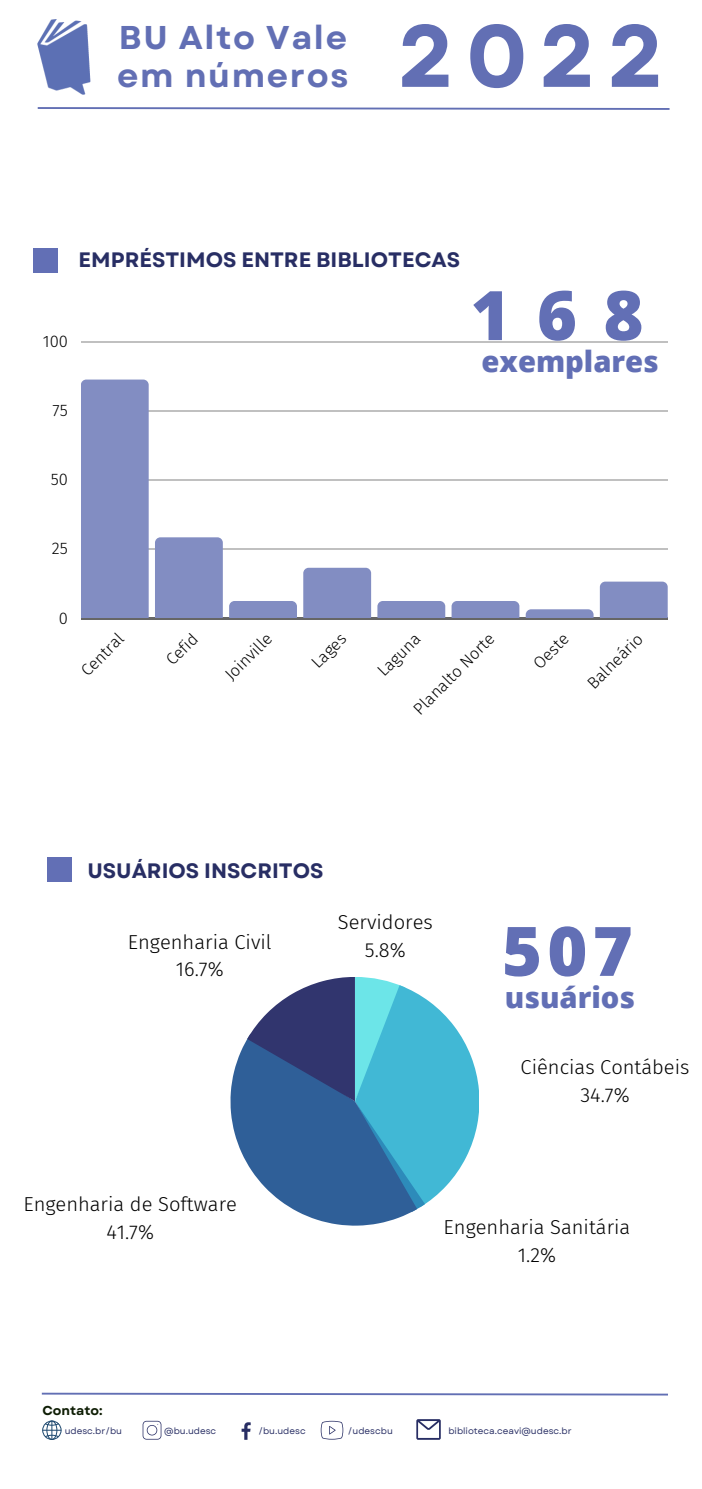
<style>
.page{position:relative;width:702px;height:1489px;background:#fff}
.page>*{position:absolute;margin:0;border:0;box-sizing:border-box;transform-origin:0 0}
.t1{font:700 88px "Garet";color:#626fb4}
.t2{font:800 68.25px "Open Sans";letter-spacing:.23em;color:#626fb5}
.t3{font:700 33px/37.5px "Garet";letter-spacing:.05em;color:#626fb4}
.t4{font:800 29.25px "Open Sans";color:#626fb5}
.t5{font:700 20.75px "Garet";color:#282e64}
.t6{font:300 20px/27.5px "Fira Sans";color:#000;text-align:center}
.t7{font:300 16.5px "Fira Sans";color:#000}
.t8{font:700 13px "Garet";color:#0f1e05}
.t9{font:9px "Garet";color:#282e64}
</style>
<div class="page">
<svg style="left:37px;top:107px;width:633px;height:3px;background:#9ca4cf"></svg>
<svg style="left:41px;top:1392px;width:627px;height:4px"></svg>
<div style="left:42px;top:1421px;width:19px;height:18px;border:1px solid #1e496f;border-radius:50%"></div>
<svg style="left:43px;top:1421px;width:18px;height:18px"></svg>
<svg style="left:142px;top:1421px;width:19px;height:18px"></svg>
<svg style="left:241px;top:1422px;width:9px;height:18px"></svg>
<svg style="left:320px;top:1421px;width:23px;height:18px"></svg>
<svg style="left:416px;top:1419px;width:24px;height:21px"></svg>
<img style="left:38px;top:19px;width:53px;height:75px">
<div style="left:34px;top:248px;width:24px;height:24px;background:#626fb5"></div>
<div style="left:47px;top:857px;width:24px;height:24px;background:#626fb5"></div>
<hr style="left:81px;top:341px;width:586px;height:1px;background:#000">
<hr style="left:81px;top:410px;width:586px;height:1px;background:#000">
<hr style="left:81px;top:479px;width:586px;height:2px;background:#000">
<hr style="left:81px;top:548px;width:586px;height:2px;background:#000">
<hr style="left:81px;top:618px;width:586px;height:1px;background:#000">
<div style="left:81px;top:379px;width:68px;height:239px;background:#828dc2"></div>
<div style="left:155px;top:537px;width:68px;height:81px;background:#828dc2"></div>
<svg style="left:229px;top:601px;width:68px;height:17px"></svg>
<div style="left:303px;top:568px;width:68px;height:50px;background:#828dc2"></div>
<svg style="left:377px;top:601px;width:68px;height:17px"></svg>
<svg style="left:451px;top:601px;width:68px;height:17px"></svg>
<svg style="left:525px;top:609px;width:68px;height:9px"></svg>
<div style="left:599px;top:582px;width:68px;height:36px;background:#828dc2"></div>
<svg style="left:230px;top:977px;width:249px;height:248px"></svg>
<h3 class="t3" style="left:117px;top:19px;width:232px">BU Alto Vale em números</h3>
<h1 class="t1" style="left:397px;top:-7px;width:268px">2022</h1>
<p class="t5" style="left:79px;top:245px;width:383px">EMPRÉSTIMOS ENTRE BIBLIOTECAS</p>
<p class="t7" style="left:43px;top:331px;width:27px">100</p>
<p class="t7" style="left:53px;top:400px;width:17px">75</p>
<h2 class="t2" style="left:470px;top:267px;width:174px">168</h2>
<h3 class="t4" style="left:481px;top:341px;width:179px">exemplares</h3>
<p class="t7" style="left:51px;top:470px;width:19px">50</p>
<p class="t7" style="left:52px;top:539px;width:17px">25</p>
<p class="t7" style="left:59px;top:608px;width:11px">0</p>
<p class="t7" style="left:77px;top:666px;width:54px;rotate:-45deg">Central</p>
<p class="t7" style="left:162px;top:655px;width:39px;rotate:-45deg">Cefid</p>
<p class="t7" style="left:221px;top:670px;width:60px;rotate:-45deg">Joinvil e</p>
<p class="t7" style="left:307px;top:658px;width:43px;rotate:-45deg">Lages</p>
<p class="t7" style="left:373px;top:666px;width:55px;rotate:-45deg">Laguna</p>
<p class="t7" style="left:409px;top:705px;width:109px;rotate:-45deg">Planalto Norte</p>
<p class="t7" style="left:529px;top:659px;width:44px;rotate:-45deg">Oeste</p>
<p class="t7" style="left:582px;top:679px;width:72px;rotate:-45deg">Balneário</p>
<p class="t5" style="left:87px;top:855px;width:237px">USUÁRIOS INSCRITOS</p>
<p class="t6" style="left:128px;top:928px;width:145px">Engenharia Civil<br>16.7%</p>
<p class="t6" style="left:338px;top:909px;width:96px">Servidores<br>5.8%</p>
<h2 class="t2" style="left:501px;top:903px;width:132px">507</h2>
<h3 class="t4" style="left:504px;top:976px;width:132px">usuários</h3>
<p class="t6" style="left:520px;top:1053px;width:170px">Ciências Contábeis<br>34.7%</p>
<p class="t6" style="left:23px;top:1190px;width:215px">Engenharia de Software<br>41.7%</p>
<p class="t8" style="left:42px;top:1401px;width:61px">Contato:</p>
<p class="t6" style="left:443px;top:1214px;width:188px">Engenharia Sanitária<br>1.2%</p>
<p class="t9" style="left:65px;top:1424px;width:59px">udesc.br/bu</p>
<p class="t9" style="left:164px;top:1424px;width:54px">@bu.udesc</p>
<p class="t9" style="left:258px;top:1424px;width:49px">/bu.udesc</p>
<p class="t9" style="left:348px;top:1424px;width:46px">/udescbu</p>
<p class="t9" style="left:448px;top:1424px;width:125px">biblioteca.ceavi@udesc.br</p>
</div>
